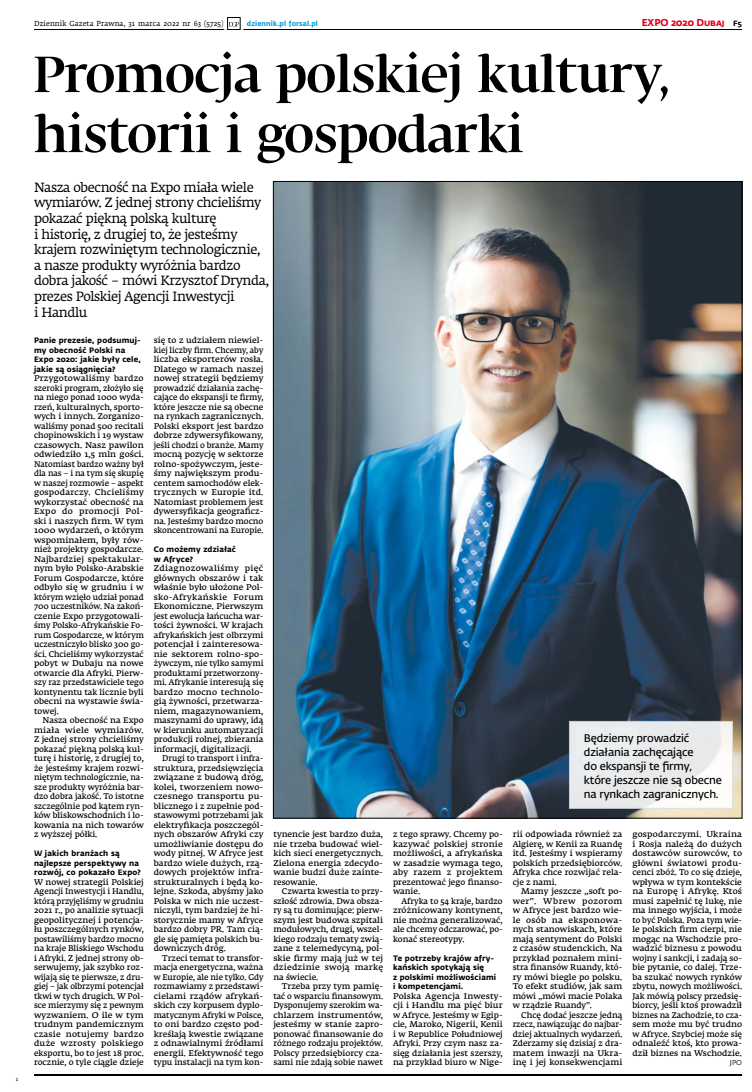
<style>
.page{position:relative;width:752px;height:1092px;background:#fff}
.page>*{position:absolute;margin:0;border:0;box-sizing:border-box;transform-origin:0 0}
.t1{font:600 50px/60px "Fedra Serif Display";color:#000}
.t2{font:13.2px/15.6px "Fedra Serif A Std";letter-spacing:-.03em;color:#000}
.t3{font:600 11px/14px "Fedra Sans Std";letter-spacing:-.015em;color:#000}
.t4{font:700 9.9px "Fedra Sans Std";color:#e2001a}
.t5{font:8.2px/9.5px "Fedra Serif A Std Demi";color:#000;text-align:justify}
.t6{font:8.2px/9.5px "Fedra Serif A Std Demi";color:#000;text-align:justify;scale:1.04 1}
.t7{font:8.2px/9.5px "Fedra Serif A Std Demi";color:#000;text-align:justify;scale:.96 1}
.t8{font:700 7.8px/9.5px "Fedra Sans Std";letter-spacing:.02em;color:#000}
.t9{font:7.2px "Fedra Serif A Std";letter-spacing:.02em;color:#000}
.t10{font:700 7px "Fedra Sans Std";letter-spacing:.03em;color:#009ee0}
.t11{font:7px "Fedra Sans Std";color:#000}
.t12{font:5.5px "Fedra Serif A Std";color:#000}
.s1{font-size:7.5px;color:#000}
</style>
<div class="page">
<hr style="left:34px;top:1073px;width:707px;height:2px;background:#000">
<hr style="left:34px;top:29px;width:707px;height:1px;background:#000">
<div style="left:223px;top:17px;width:21px;height:13px;border:1px solid #fff"></div>
<div style="left:227px;top:17px;width:13px;height:13px;border:1px solid #000"></div>
<svg style="left:228px;top:22px;width:11px;height:5px"></svg>
<img style="left:275px;top:183px;width:464px;height:633px">
<svg style="left:568px;top:720px;width:164px;height:88px;fill:#e8e9eb"></svg>
<div style="left:575px;top:726px;width:61px;height:52px;background:#eceff0"></div>
<p class="t12" style="left:16px;top:1075px;width:4px">1</p>
<p class="t9" style="left:34px;top:19px;width:191px">Dziennik Gazeta Prawna, 31 marca 2022 nr 63 (5725)</p>
<p class="t10" style="left:247px;top:19px;width:72px">dziennik.pl forsal.pl</p>
<p class="t4" style="left:641px;top:16px;width:102px">EXPO 2020 Dubaj <span class="s1">F5</span></p>
<h1 class="t1" style="left:34px;top:50px;width:638px">Promocja polskiej kultury, historii i gospodarki</h1>
<p class="t2" style="left:34px;top:180px;width:236px">Nasza obecność na Expo miała wiele wymiarów. Z jednej strony chcieliśmy pokazać piękną polską kulturę<br>i historię, z drugiej to, że jesteśmy krajem rozwiniętym technologicznie, a nasze produkty wyróżnia bardzo dobra jakość – mówi Krzysztof Drynda, prezes Polskiej Agencji Inwestycji<br>i Handlu</p>
<p class="t8" style="left:34px;top:335px;width:108px">Panie prezesie, podsumuj&shy;my obecność Polski na<br>Expo 2020: jakie były cele, jakie są osiągnięcia?</p>
<p class="t6" style="left:34px;top:374px;width:107px">Przygotowaliśmy bardzo szeroki program, złożyło się na niego ponad 1000 wyda&shy;rzeń, kulturalnych, sporto&shy;wych i innych. Zorganizo&shy;waliśmy ponad 500 recitali chopinowskich i 19 wystaw czasowych. Nasz pawilon odwiedziło 1,5 mln gości.<br>Natomiast bardzo ważny był dla nas – i na tym się skupię w naszej rozmowie – aspekt gospodarczy. Chcieliśmy wykorzystać obecność na Expo do promocji Pol&shy;ski i naszych firm. W tym 1000 wydarzeń, o którym wspominałem, były rów&shy;nież projekty gospodarcze.<br>Najbardziej spektakular&shy;nym było Polsko-Arabskie Forum Gospodarcze, które odbyło się w grudniu i w którym wzięło udział ponad 700 uczestników. Na zakoń&shy;czenie Expo przygotowali&shy;śmy Polsko-Afrykańskie Fo&shy;rum Gospodarcze, w którym uczestniczyło blisko 300 go&shy;ści. Chcieliśmy wykorzystać pobyt w Dubaju na nowe otwarcie dla Afryki. Pierw&shy;szy raz przedstawiciele tego kontynentu tak licznie byli obecni na wystawie świa&shy;towej.</p>
<p class="t5" style="left:34px;top:716px;width:111px;text-indent:9px">Nasza obecność na Expo miała wiele wymiarów.<br>Z jednej strony chcieliśmy pokazać piękną polską kul&shy;turę i historię, z drugiej to, że jesteśmy krajem rozwi&shy;niętym technologicznie, na&shy;sze produkty wyróżnia bar&shy;dzo dobra jakość. To istotne szczególnie pod kątem ryn&shy;ków bliskowschodnich i lo&shy;kowania na nich towarów z wyższej półki.</p>
<p class="t8" style="left:34px;top:848px;width:108px">W jakich branżach są najlepsze perspektywy na rozwój, co pokazało Expo?</p>
<p class="t5" style="left:34px;top:877px;width:111px">W nowej strategii Polskiej Agencji Inwestycji i Handlu, którą przyjęliśmy w grudniu 2021 r., po analizie sytuacji geopolitycznej i potencja&shy;łu poszczególnych rynków, postawiliśmy bardzo mocno na kraje Bliskiego Wschodu i Afryki. Z jednej strony ob&shy;serwujemy, jak szybko roz&shy;wijają się te pierwsze, z dru&shy;giej – jak olbrzymi potencjał tkwi w tych drugich. W Pol&shy;sce mierzymy się z pewnym wyzwaniem. O ile w tym trudnym pandemicznym czasie notujemy bardzo duże wzrosty polskiego eksportu, bo to jest 18 proc. rocznie, o tyle ciągle dzieje</p>
<p class="t5" style="left:154px;top:336px;width:111px">się to z udziałem niewiel&shy;kiej liczby firm. Chcemy, aby liczba eksporterów rosła.<br>Dlatego w ramach naszej nowej strategii będziemy prowadzić działania zachę&shy;cające do ekspansji te firmy, które jeszcze nie są obecne na rynkach zagranicznych.<br>Polski eksport jest bardzo dobrze zdywersyfikowany, jeśli chodzi o branże. Mamy mocną pozycję w sektorze rolno-spożywczym, jeste&shy;śmy największym produ&shy;centem samochodów elek&shy;trycznych w Europie itd.<br>Natomiast problemem jest dywersyfikacja geograficz&shy;na. Jesteśmy bardzo mocno skoncentrowani na Europie.</p>
<p class="t8" style="left:154px;top:544px;width:84px">Co możemy zdziałać w Afryce?</p>
<p class="t6" style="left:154px;top:564px;width:107px">Zdiagnozowaliśmy pięć głównych obszarów i tak właśnie było ułożone Pol&shy;sko-Afrykańskie Forum Ekonomiczne. Pierwszym jest ewolucja łańcucha war&shy;tości żywności. W krajach afrykańskich jest olbrzymi potencjał i zainteresowa&shy;nie sektorem rolno-spo&shy;żywczym, nie tylko samymi produktami przetworzony&shy;mi. Afrykanie interesują się bardzo mocno technolo&shy;gią żywności, przetwarza&shy;niem, magazynowaniem, maszynami do uprawy, idą w kierunku automatyzacji produkcji rolnej, zbierania informacji, digitalizacji.</p>
<p class="t7" style="left:154px;top:754px;width:116px;text-indent:9px">Drugi to transport i infra&shy;struktura, przedsięwzięcia związane z budową dróg, kolei, tworzeniem nowo&shy;czesnego transportu pu&shy;blicznego i z zupełnie pod&shy;stawowymi potrzebami jak elektryfikacja poszczegól&shy;nych obszarów Afryki czy umożliwianie dostępu do wody pitnej. W Afryce jest bardzo wiele dużych, rzą&shy;dowych projektów infra&shy;strukturalnych i będą ko&shy;lejne. Szkoda, abyśmy jako Polska w nich nie uczest&shy;niczyli, tym bardziej że hi&shy;storycznie mamy w Afryce bardzo dobry PR. Tam cią&shy;gle się pamięta polskich bu&shy;downiczych dróg.</p>
<p class="t5" style="left:154px;top:953px;width:111px;text-indent:9px">Trzeci temat to transfor&shy;macja energetyczna, ważna w Europie, ale nie tylko. Gdy rozmawiamy z przedstawi&shy;cielami rządów afrykań&shy;skich czy korpusem dyplo&shy;matycznym Afryki w Polsce, to oni bardzo często pod&shy;kreślają kwestie związane z odnawialnymi źródłami energii. Efektywność tego typu instalacji na tym kon-</p>
<p class="t5" style="left:273px;top:830px;width:111px">tynencie jest bardzo duża, nie trzeba budować wiel&shy;kich sieci energetycznych.<br>Zielona energia zdecydo&shy;wanie budzi duże zainte&shy;resowanie.</p>
<p class="t5" style="left:273px;top:887px;width:111px;text-indent:9px">Czwarta kwestia to przy&shy;szłość zdrowia. Dwa obsza&shy;ry są tu dominujące: pierw&shy;szym jest budowa szpitali modułowych, drugi, wszel&shy;kiego rodzaju tematy zwią&shy;zane z telemedycyną, pol&shy;skie firmy mają już w tej dziedzinie swoją markę na świecie.</p>
<p class="t5" style="left:273px;top:982px;width:111px;text-indent:9px">Trzeba przy tym pamię&shy;tać o wsparciu finansowym.<br>Dysponujemy szerokim wa&shy;chlarzem instrumentów, jesteśmy w stanie zapro&shy;ponować finansowanie do różnego rodzaju projektów.<br>Polscy przedsiębiorcy cza&shy;sami nie zdają sobie nawet</p>
<h3 class="t3" style="left:583px;top:731px;width:139px">Będziemy prowadzić działania zachęcające<br>do ekspansji te firmy, które jeszcze nie są obecne na rynkach zagranicznych.</h3>
<p class="t5" style="left:393px;top:830px;width:111px">z tego sprawy. Chcemy po&shy;kazywać polskiej stronie możliwości, a afrykańska w zasadzie wymaga tego, aby razem z projektem prezentować jego finanso&shy;wanie.</p>
<p class="t5" style="left:393px;top:896px;width:111px;text-indent:9px">Afryka to 54 kraje, bardzo zróżnicowany kontynent, nie można generalizować, ale chcemy odczarować, po&shy;konać stereotypy.</p>
<p class="t8" style="left:393px;top:953px;width:105px">Te potrzeby krajów afry&shy;kańskich spotykają się<br>z polskimi możliwościami i kompetencjami.</p>
<p class="t6" style="left:393px;top:991px;width:107px">Polska Agencja Inwesty&shy;cji i Handlu ma pięć biur w Afryce. Jesteśmy w Egip&shy;cie, Maroko, Nigerii, Kenii i w Republice Południowej Afryki. Przy czym nasz za&shy;sięg działania jest szerszy, na przykład biuro w Nige-</p>
<p class="t6" style="left:512px;top:830px;width:107px">rii odpowiada również za Algierę, w Kenii za Ruandę itd. Jesteśmy i wspieramy polskich przedsiębiorców.<br>Afryka chce rozwijać rela&shy;cje z nami.</p>
<p class="t6" style="left:512px;top:887px;width:107px;text-indent:9px">Mamy jeszcze „soft po&shy;wer”. Wbrew pozorom w Afryce jest bardzo wie&shy;le osób na eksponowa&shy;nych stanowiskach, które mają sentyment do Polski z czasów studenckich. Na przykład poznałem mini&shy;stra finansów Ruandy, któ&shy;ry mówi biegle po polsku.<br>To efekt studiów, jak sam mówi „mówi macie Polaka w rządzie Ruandy”.</p>
<p class="t5" style="left:512px;top:1010px;width:111px;text-indent:9px">Chcę dodać jeszcze jedną rzecz, nawiązując do najbar&shy;dziej aktualnych wydarzeń.<br>Zderzamy się dzisiaj z dra&shy;matem inwazji na Ukra&shy;inę i jej konsekwencjami</p>
<p class="t6" style="left:632px;top:830px;width:107px">gospodarczymi. Ukraina i Rosja należą do dużych dostawców surowców, to główni światowi produ&shy;cenci zbóż. To co się dzieje, wpływa w tym kontekście na Europę i Afrykę. Ktoś musi zapełnić tę lukę, nie ma innego wyjścia, i może to być Polska. Poza tym wie&shy;le polskich firm cierpi, nie mogąc na Wschodzie pro&shy;wadzić biznesu z powodu wojny i sankcji, i zadają so&shy;bie pytanie, co dalej. Trze&shy;ba szukać nowych rynków zbytu, nowych możliwości.<br>Jak mówią polscy przedsię&shy;biorcy, jeśli ktoś prowadził biznes na Zachodzie, to cza&shy;sem może mu być trudno w Afryce. Szybciej może się odnaleźć ktoś, kto prowa&shy;dził biznes na Wschodzie.</p>
<p class="t11" style="left:729px;top:1058px;width:14px">JPO</p>
</div>
